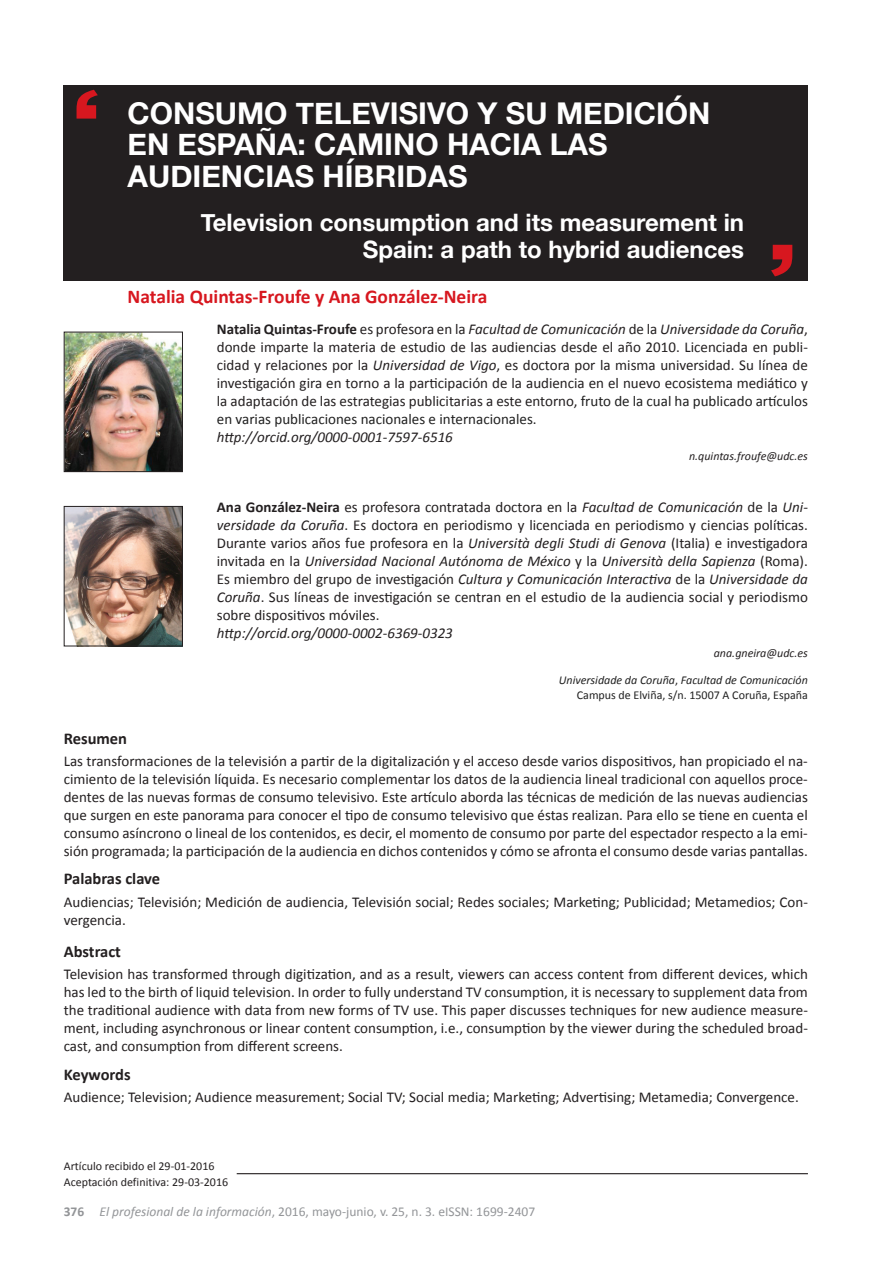
<style>
.page{position:relative;width:893px;height:1263px;background:#fff}
.page>*{position:absolute;margin:0;border:0;box-sizing:border-box;transform-origin:0 0}
.t1{font:700 30px/31.5px "Helvetica Neue";color:#fff}
.t2{font:700 24px/27px "Helvetica Neue";color:#fff;text-align:right}
.t3{font:700 19.5px "Calibri";color:#d7171f}
.t4{font:700 16.5px "Calibri";color:#231f20}
.t5{font:15px/18px "Calibri";color:#231f20;text-align:justify}
.t6{font:italic 15px "Calibri";color:#231f20}
.t7{font:13.5px "Calibri";color:#939598}
.t8{font:italic 12px/14.4px "Calibri";color:#202020;text-align:right}
.t9{font:12px/15.6px "Calibri";color:#231f20}
.t10{font:italic 12px "Calibri";color:#231f20}
.s1{font-weight:700}
.s2{font-style:italic}
.s3{color:#202020}
.s4{font-style:normal}
</style>
<div class="page">
<div style="left:64px;top:85px;width:744px;height:196px;background:#231f20"></div>
<svg style="left:771px;top:245px;width:21px;height:31px"></svg>
<svg style="left:77px;top:90px;width:21px;height:29px"></svg>
<img style="left:66px;top:334px;width:115px;height:136px">
<div style="left:64px;top:332px;width:119px;height:140px;border:1px solid #231f20"></div>
<hr style="left:237px;top:1173px;width:571px;height:1px;background:#231f20">
<img style="left:66px;top:508px;width:115px;height:136px">
<div style="left:64px;top:506px;width:119px;height:140px;border:1px solid #231f20"></div>
<h1 class="t1" style="left:128px;top:98px;width:584px">CONSUMO TELEVISIVO Y SU MEDICIÓN<br>EN ESPAÑA: CAMINO HACIA LAS<br>AUDIENCIAS HÍBRIDAS</h1>
<h2 class="t2" style="left:201px;top:210px;width:545px">Television consumption and its measurement in<br>Spain: a path to hybrid audiences</h2>
<h3 class="t3" style="left:128px;top:284px;width:361px">Natalia Quintas-Froufe y Ana González-Neira</h3>
<p class="t5" style="left:217px;top:320px;width:593px"><span class="s1">Natalia Quintas-Froufe</span> es profesora en la <span class="s2">Facultad de Comunicación</span> de la <span class="s2">Universidade da Coruña</span>, donde imparte la materia de estudio de las audiencias desde el año 2010. Licenciada en publi&shy;cidad y relaciones por la <span class="s2">Universidad de Vigo</span>, es doctora por la misma universidad. Su línea de investigación gira en torno a la participación de la audiencia en el nuevo ecosistema mediático y la adaptación de las estrategias publicitarias a este entorno, <span class="s3">fruto de la cual ha publicado artículos en varias publicaciones nacionales e internacionales.</span></p>
<p class="t6" style="left:217px;top:426px;width:237px">http://orcid.org/0000-0001-7597-6516</p>
<p class="t10" style="left:689px;top:448px;width:120px">n.quintas.froufe@udc.es</p>
<p class="t5" style="left:217px;top:498px;width:593px"><span class="s1">Ana González-Neira</span> es profesora contratada doctora en la <span class="s2">Facultad de Comunicación</span> de la <span class="s2">Uni&shy;versidade da Coruña</span>. Es doctora en periodismo y licenciada en periodismo y ciencias políticas.<br>Durante varios años fue profesora en la <span class="s2">Università degli Studi di Genova</span> (Italia) e investigadora invitada en la <span class="s2">Universidad Nacional Autónoma de México</span> y la <span class="s2">Università della Sapienza</span> (Roma).<br>Es miembro del grupo de investigación <span class="s2">Cultura y Comunicación Interactiva</span> de la <span class="s2">Universidade da Coruña</span>. Sus líneas de investigación se centran en el estudio de la audiencia social y periodismo sobre dispositivos móviles.</p>
<p class="t6" style="left:217px;top:623px;width:237px">http://orcid.org/0000-0002-6369-0323</p>
<p class="t10" style="left:714px;top:645px;width:96px">ana.gneira@udc.es</p>
<p class="t8" style="left:559px;top:672px;width:251px">Universidade da Coruña<span class="s4">,</span> Facultad de Comunicación<br><span class="s4">Campus de Elviña, s/n. 15007 A Coruña, España</span></p>
<p class="t4" style="left:64px;top:728px;width:65px">Resumen</p>
<p class="t5" style="left:64px;top:752px;width:746px">Las transformaciones de la televisión a partir de la digitalización y el acceso desde varios dispositivos, han propiciado el na&shy;cimiento de la televisión líquida. Es necesario complementar los datos de la audiencia lineal tradicional con aquellos proce&shy;dentes de las nuevas formas de consumo televisivo. Este artículo aborda las técnicas de medición de las nuevas audiencias que surgen en este panorama para conocer el tipo de consumo televisivo que éstas realizan. Para ello se tiene en cuenta el consumo asíncrono o lineal de los contenidos, es decir, el momento de consumo por parte del espectador respecto a la emi&shy;sión programada; la participación de la audiencia en dichos contenidos y cómo se afronta el consumo desde varias pantallas.</p>
<p class="t4" style="left:64px;top:868px;width:98px">Palabras clave</p>
<p class="t5" style="left:64px;top:893px;width:746px">Audiencias; Televisión; Medición de audiencia, Televisión social; Redes sociales; Marketing; Publicidad; Metamedios; Con&shy;vergencia.</p>
<p class="t4" style="left:64px;top:941px;width:59px">Abstract</p>
<p class="t5" style="left:64px;top:965px;width:746px">Television has transformed through digitization, and as a result, viewers can access content from different devices, which has led to the birth of liquid television. In order to fully understand TV consumption, it is necessary to supplement data from the traditional audience with data from new forms of TV use. This paper discusses techniques for new audience measure&shy;ment, including asynchronous or linear content consumption, i.e., consumption by the viewer during the scheduled broad&shy;cast, and consumption from different screens.</p>
<p class="t4" style="left:64px;top:1064px;width:68px">Keywords</p>
<p class="t5" style="left:64px;top:1088px;width:737px">Audience; Television; Audience measurement; Social TV; Social media; Marketing; Advertising; Metamedia; Convergence.</p>
<p class="t9" style="left:64px;top:1158px;width:166px">Artículo recibido el 29-01-2016<br>Aceptación definitiva: 29-03-2016</p>
<p class="t7" style="left:64px;top:1203px;width:473px"><span class="s1">376</span> <span class="s2">El profesional de la información</span>, 2016, mayo-junio, v. 25, n. 3. eISSN: 1699-2407</p>
</div>
